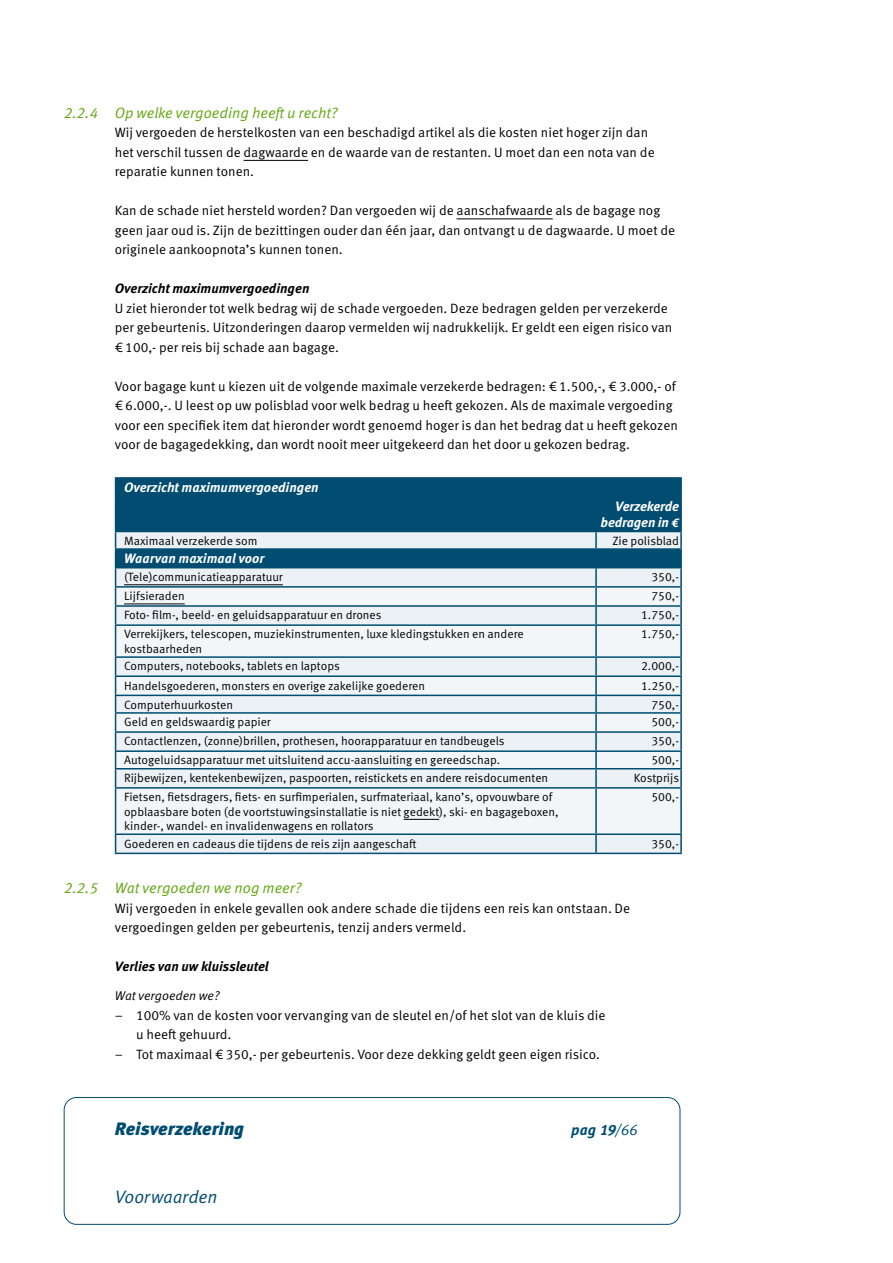
<style>
.page{position:relative;width:893px;height:1263px;background:#fff}
.page>*{position:absolute;margin:0;border:0;box-sizing:border-box;transform-origin:0 0}
.t1{font:italic 900 18px "Meta OT";color:#004d71}
.t2{font:18px "Meta OT Norm Ita";letter-spacing:-.01em;color:#004d71}
.t3{font:15px "Meta OT Norm Ita";color:#61a60e}
.t4{font:italic 700 15px "Meta OT";color:#004d71}
.t5{font:13.5px/19.5px "Meta OT Norm";color:#000}
.t6{font:italic 700 13.5px/16.2px "Meta OT";color:#fff;text-align:right}
.t7{font:italic 700 13.5px "Meta OT";color:#000}
.t8{font:12.75px "Meta OT Norm Ita";color:#000}
.t9{font:12px/14.4px "Meta OT Norm";color:#000}
.s1{font-size:12px}
.s2{font-family:"Meta OT Norm Ita"}
.s3{font-family:"Meta OT Norm Ita";font-weight:400;font-style:normal}
</style>
<div class="page">
<div style="left:64px;top:1097px;width:616px;height:128px;border:1px solid #004d71;border-radius:12px"></div>
<hr style="left:244px;top:160px;width:64px;height:1px;background:#000">
<hr style="left:457px;top:218px;width:96px;height:1px;background:#000">
<div style="left:116px;top:479px;width:564px;height:52px;background:#004d71"></div>
<svg style="left:116px;top:532px;width:564px;height:321px;background:#acc5d1"></svg>
<div style="left:116px;top:588px;width:564px;height:245px;background:#f2f6f8"></div>
<hr style="left:115px;top:477px;width:481px;height:2px;background:#004d71">
<svg style="left:115px;top:479px;width:1px;height:17px"></svg>
<hr style="left:596px;top:477px;width:86px;height:2px;background:#004d71">
<svg style="left:595px;top:479px;width:2px;height:17px"></svg>
<svg style="left:680px;top:479px;width:2px;height:17px"></svg>
<hr style="left:115px;top:496px;width:481px;height:1px;background:#004d71">
<hr style="left:115px;top:497px;width:1px;height:34px;background:#004d71">
<hr style="left:596px;top:496px;width:86px;height:1px;background:#004d71">
<hr style="left:595px;top:497px;width:2px;height:34px;background:#004d71">
<hr style="left:680px;top:497px;width:2px;height:34px;background:#004d71">
<hr style="left:115px;top:531px;width:481px;height:1px;background:#004d71">
<hr style="left:596px;top:531px;width:86px;height:1px;background:#004d71">
<hr style="left:115px;top:548px;width:481px;height:2px;background:#004d71">
<hr style="left:596px;top:548px;width:86px;height:2px;background:#004d71">
<hr style="left:115px;top:567px;width:481px;height:1px;background:#004d71">
<hr style="left:596px;top:567px;width:86px;height:1px;background:#004d71">
<hr style="left:115px;top:586px;width:481px;height:2px;background:#004d71">
<hr style="left:596px;top:586px;width:86px;height:2px;background:#004d71">
<hr style="left:115px;top:605px;width:481px;height:2px;background:#004d71">
<svg style="left:115px;top:532px;width:1px;height:92px"></svg>
<hr style="left:596px;top:605px;width:86px;height:2px;background:#004d71">
<svg style="left:595px;top:532px;width:2px;height:92px"></svg>
<svg style="left:680px;top:532px;width:2px;height:92px"></svg>
<hr style="left:115px;top:624px;width:481px;height:2px;background:#004d71">
<hr style="left:115px;top:626px;width:1px;height:30px;background:#004d71">
<hr style="left:596px;top:624px;width:86px;height:2px;background:#004d71">
<hr style="left:595px;top:626px;width:2px;height:30px;background:#004d71">
<hr style="left:680px;top:626px;width:2px;height:30px;background:#004d71">
<hr style="left:115px;top:656px;width:481px;height:2px;background:#004d71">
<hr style="left:596px;top:656px;width:86px;height:2px;background:#004d71">
<hr style="left:115px;top:675px;width:481px;height:2px;background:#004d71">
<hr style="left:596px;top:675px;width:86px;height:2px;background:#004d71">
<hr style="left:115px;top:695px;width:481px;height:1px;background:#004d71">
<hr style="left:596px;top:695px;width:86px;height:1px;background:#004d71">
<hr style="left:115px;top:712px;width:481px;height:2px;background:#004d71">
<hr style="left:596px;top:712px;width:86px;height:2px;background:#004d71">
<hr style="left:115px;top:731px;width:481px;height:2px;background:#004d71">
<hr style="left:596px;top:731px;width:86px;height:2px;background:#004d71">
<hr style="left:115px;top:750px;width:481px;height:2px;background:#004d71">
<hr style="left:596px;top:750px;width:86px;height:2px;background:#004d71">
<hr style="left:115px;top:768px;width:481px;height:1px;background:#004d71">
<svg style="left:115px;top:658px;width:1px;height:129px"></svg>
<hr style="left:596px;top:768px;width:86px;height:1px;background:#004d71">
<svg style="left:595px;top:658px;width:2px;height:129px"></svg>
<svg style="left:680px;top:658px;width:2px;height:129px"></svg>
<hr style="left:115px;top:787px;width:481px;height:2px;background:#004d71">
<hr style="left:115px;top:789px;width:1px;height:44px;background:#004d71">
<hr style="left:596px;top:787px;width:86px;height:2px;background:#004d71">
<hr style="left:595px;top:789px;width:2px;height:44px;background:#004d71">
<hr style="left:680px;top:789px;width:2px;height:44px;background:#004d71">
<hr style="left:115px;top:833px;width:481px;height:2px;background:#004d71">
<svg style="left:115px;top:835px;width:1px;height:18px"></svg>
<hr style="left:596px;top:833px;width:86px;height:2px;background:#004d71">
<svg style="left:595px;top:835px;width:2px;height:18px"></svg>
<svg style="left:680px;top:835px;width:2px;height:18px"></svg>
<hr style="left:115px;top:853px;width:481px;height:1px;background:#004d71">
<hr style="left:596px;top:853px;width:86px;height:1px;background:#004d71">
<hr style="left:124px;top:584px;width:159px;height:1px;background:#000">
<hr style="left:124px;top:603px;width:61px;height:1px;background:#000">
<hr style="left:404px;top:819px;width:35px;height:1px;background:#000">
<p class="t3" style="left:64px;top:104px;width:275px">2.2.4 Op welke vergoeding heeft u recht?</p>
<p class="t5" style="left:115px;top:123px;width:541px">Wij vergoeden de herstelkosten van een beschadigd artikel als die kosten niet hoger zijn dan het verschil tussen de dagwaarde en de waarde van de restanten. U moet dan een nota van de reparatie kunnen tonen.</p>
<p class="t5" style="left:115px;top:201px;width:562px">Kan de schade niet hersteld worden? Dan vergoeden wij de aanschafwaarde als de bagage nog geen jaar oud is. Zijn de bezittingen ouder dan één jaar, dan ontvangt u de dagwaarde. U moet de originele aankoopnota’s kunnen tonen.</p>
<p class="t7" style="left:115px;top:280px;width:196px">Overzicht maximumvergoedingen</p>
<p class="t5" style="left:115px;top:298px;width:559px">U ziet hieronder tot welk bedrag wij de schade vergoeden. Deze bedragen gelden per verzekerde per gebeurtenis. Uitzonderingen daarop vermelden wij nadrukkelijk. Er geldt een eigen risico van € 100,- per reis bij schade aan bagage.</p>
<p class="t5" style="left:115px;top:376px;width:565px">Voor bagage kunt u kiezen uit de volgende maximale verzekerde bedragen: € 1.500,-, € 3.000,- of € 6.000,-. U leest op uw polisblad voor welk bedrag u heeft gekozen. Als de maximale vergoeding voor een specifiek item dat hieronder wordt genoemd hoger is dan het bedrag dat u heeft gekozen voor de bagagedekking, dan wordt nooit meer uitgekeerd dan het door u gekozen bedrag.</p>
<p class="t6" style="left:124px;top:480px;width:196px">Overzicht maximumvergoedingen</p>
<p class="t6" style="left:601px;top:498px;width:80px">Verzekerde bedragen in <span class="s1">€</span></p>
<p class="t9" style="left:124px;top:534px;width:135px">Maximaal verzekerde som</p>
<p class="t9" style="left:612px;top:534px;width:68px">Zie polisblad</p>
<p class="t6" style="left:124px;top:551px;width:142px">Waarvan maximaal voor</p>
<p class="t9" style="left:124px;top:570px;width:160px">(Tele)communicatieapparatuur</p>
<p class="t9" style="left:651px;top:570px;width:29px">350,-</p>
<p class="t9" style="left:124px;top:589px;width:62px">Lijfsieraden</p>
<p class="t9" style="left:651px;top:589px;width:29px">750,-</p>
<p class="t9" style="left:124px;top:608px;width:259px">Foto- film-, beeld- en geluidsapparatuur en drones</p>
<p class="t9" style="left:641px;top:608px;width:39px">1.750,-</p>
<p class="t9" style="left:124px;top:627px;width:401px">Verrekijkers, telescopen, muziekinstrumenten, luxe kledingstukken en andere kostbaarheden</p>
<p class="t9" style="left:641px;top:627px;width:39px">1.750,-</p>
<p class="t9" style="left:124px;top:659px;width:217px">Computers, notebooks, tablets en laptops</p>
<p class="t9" style="left:641px;top:659px;width:39px">2.000,-</p>
<p class="t9" style="left:124px;top:678px;width:303px">Handelsgoederen, monsters en overige zakelijke goederen</p>
<p class="t9" style="left:641px;top:678px;width:39px">1.250,-</p>
<p class="t9" style="left:124px;top:697px;width:111px">Computerhuurkosten</p>
<p class="t9" style="left:651px;top:697px;width:29px">750,-</p>
<p class="t9" style="left:124px;top:715px;width:148px">Geld en geldswaardig papier</p>
<p class="t9" style="left:651px;top:715px;width:29px">500,-</p>
<p class="t9" style="left:124px;top:734px;width:382px">Contactlenzen, (zonne)brillen, prothesen, hoorapparatuur en tandbeugels</p>
<p class="t9" style="left:651px;top:734px;width:29px">350,-</p>
<p class="t9" style="left:124px;top:753px;width:378px">Autogeluidsapparatuur met uitsluitend accu-aansluiting en gereedschap.</p>
<p class="t9" style="left:651px;top:753px;width:29px">500,-</p>
<p class="t9" style="left:124px;top:771px;width:426px">Rijbewijzen, kentekenbewijzen, paspoorten, reistickets en andere reisdocumenten</p>
<p class="t9" style="left:634px;top:771px;width:47px">Kostprijs</p>
<p class="t9" style="left:124px;top:790px;width:436px">Fietsen, fietsdragers, fiets- en surfimperialen, surfmateriaal, kano’s, opvouwbare of opblaasbare boten (de voortstuwingsinstallatie is niet gedekt), ski- en bagageboxen, kinder-, wandel- en invalidenwagens en rollators</p>
<p class="t9" style="left:651px;top:790px;width:29px">500,-</p>
<p class="t9" style="left:124px;top:836px;width:294px">Goederen en cadeaus die tijdens de reis zijn aangeschaft</p>
<p class="t9" style="left:651px;top:836px;width:29px">350,-</p>
<p class="t3" style="left:64px;top:879px;width:240px">2.2.5 Wat vergoeden we nog meer?</p>
<p class="t5" style="left:115px;top:898px;width:517px">Wij vergoeden in enkele gevallen ook andere schade die tijdens een reis kan ontstaan. De vergoedingen gelden per gebeurtenis, tenzij anders vermeld.</p>
<p class="t7" style="left:115px;top:958px;width:155px">Verlies van uw kluissleutel</p>
<p class="t8" style="left:115px;top:988px;width:106px">Wat vergoeden we?</p>
<p class="t5" style="left:136px;top:1006px;width:471px;text-indent:-21px"><span class="s2">–</span> 100% van de kosten voor vervanging van de sleutel en/of het slot van de kluis die u heeft gehuurd.</p>
<p class="t5" style="left:115px;top:1045px;width:487px"><span class="s2">–</span> Tot maximaal € 350,- per gebeurtenis. Voor deze dekking geldt geen eigen risico.</p>
<h1 class="t1" style="left:115px;top:1118px;width:131px">Reisverzekering</h1>
<p class="t4" style="left:571px;top:1121px;width:68px">pag 19<span class="s3">/66</span></p>
<h1 class="t2" style="left:115px;top:1186px;width:104px">Voorwaarden</h1>
</div>
